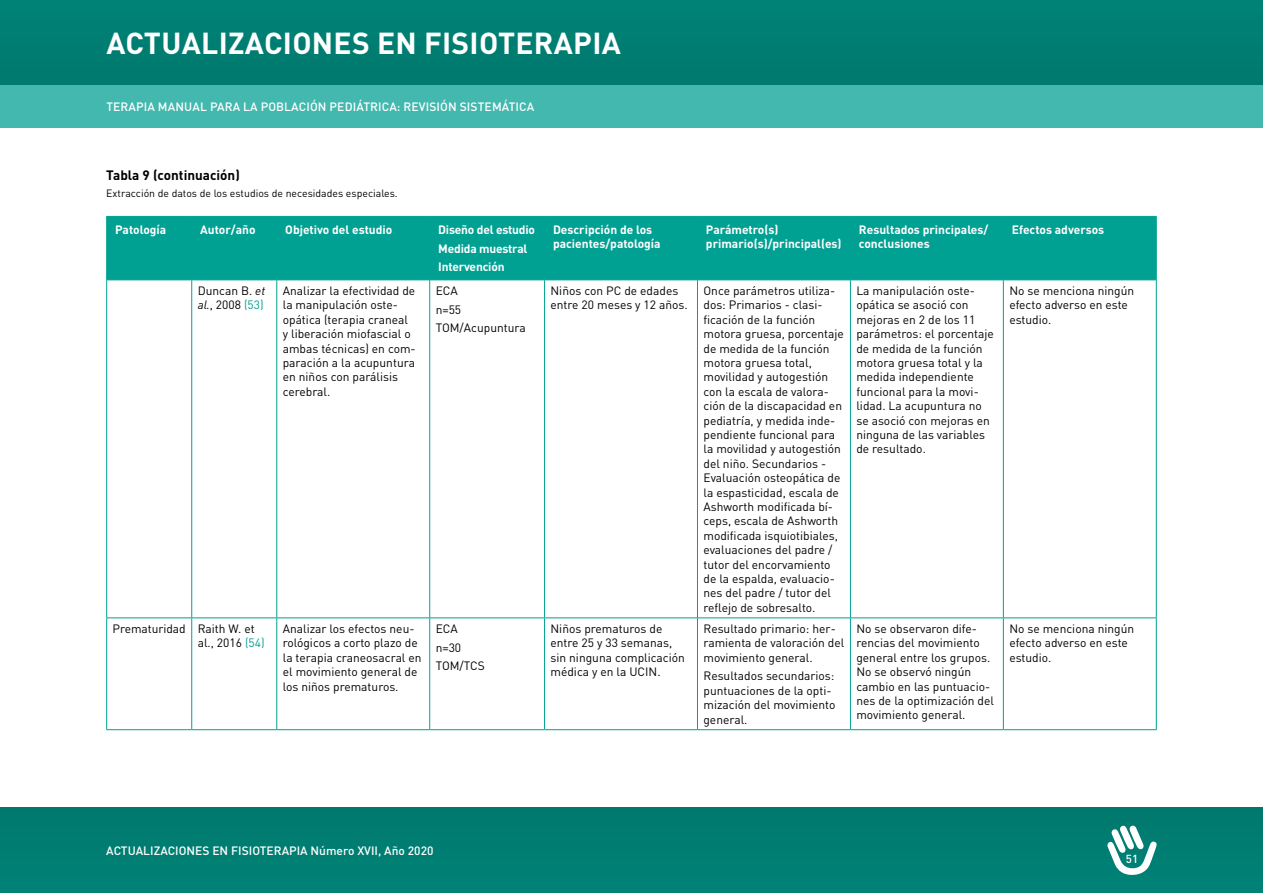
<style>
.page{position:relative;width:1263px;height:893px;background:#fff}
.page>*{position:absolute;margin:0;border:0;box-sizing:border-box;transform-origin:0 0}
.t1{font:700 30px "DIN Pro";letter-spacing:.01em;color:#fff}
.t2{font:700 13.5px "DIN Pro";color:#000}
.t3{font:12px/14.4px "DIN Pro";color:#000}
.t4{font:700 12px/14.4px "DIN Pro";color:#fff}
.t5{font:500 12px "DIN Pro";color:#fff}
.t6{font:500 11.55px "DIN Pro";color:#fff}
.t7{font:10.5px "DIN Pro";color:#000}
.s1{font-style:italic}
.s2{color:#00a193}
</style>
<div class="page">
<div style="left:0;top:808px;width:1263px;height:85px;background:#007e72"></div>
<div style="left:0;top:0;width:1263px;height:85px;background:#007e72"></div>
<div style="left:0;top:85px;width:1263px;height:43px;background:#42b8ae"></div>
<svg style="left:1107px;top:825px;width:50px;height:50px"></svg>
<div style="left:107px;top:217px;width:1049px;height:62px;background:#00a193"></div>
<hr style="left:106px;top:280px;width:1px;height:337px;background:#00a193">
<hr style="left:191px;top:280px;width:1px;height:337px;background:#00a193">
<hr style="left:276px;top:280px;width:1px;height:337px;background:#00a193">
<hr style="left:429px;top:280px;width:1px;height:337px;background:#00a193">
<hr style="left:544px;top:280px;width:1px;height:337px;background:#00a193">
<hr style="left:697px;top:280px;width:1px;height:337px;background:#00a193">
<hr style="left:850px;top:280px;width:1px;height:337px;background:#00a193">
<hr style="left:1003px;top:280px;width:1px;height:337px;background:#00a193">
<hr style="left:1156px;top:280px;width:1px;height:337px;background:#00a193">
<hr style="left:106px;top:617px;width:86px;height:1px;background:#00a193">
<hr style="left:106px;top:618px;width:1px;height:111px;background:#00a193">
<hr style="left:192px;top:617px;width:85px;height:1px;background:#00a193">
<hr style="left:191px;top:618px;width:1px;height:111px;background:#00a193">
<hr style="left:277px;top:617px;width:153px;height:1px;background:#00a193">
<hr style="left:276px;top:618px;width:1px;height:111px;background:#00a193">
<hr style="left:430px;top:617px;width:114px;height:1px;background:#00a193">
<hr style="left:429px;top:618px;width:1px;height:111px;background:#00a193">
<hr style="left:544px;top:617px;width:153px;height:1px;background:#00a193">
<hr style="left:544px;top:618px;width:1px;height:111px;background:#00a193">
<hr style="left:697px;top:617px;width:153px;height:1px;background:#00a193">
<hr style="left:697px;top:618px;width:1px;height:111px;background:#00a193">
<hr style="left:850px;top:617px;width:153px;height:1px;background:#00a193">
<hr style="left:850px;top:618px;width:1px;height:111px;background:#00a193">
<hr style="left:1003px;top:617px;width:154px;height:1px;background:#00a193">
<hr style="left:1003px;top:618px;width:1px;height:111px;background:#00a193">
<hr style="left:1156px;top:618px;width:1px;height:111px;background:#00a193">
<hr style="left:106px;top:729px;width:86px;height:1px;background:#00a193">
<hr style="left:192px;top:729px;width:85px;height:1px;background:#00a193">
<hr style="left:277px;top:729px;width:153px;height:1px;background:#00a193">
<hr style="left:430px;top:729px;width:114px;height:1px;background:#00a193">
<hr style="left:544px;top:729px;width:153px;height:1px;background:#00a193">
<hr style="left:697px;top:729px;width:153px;height:1px;background:#00a193">
<hr style="left:850px;top:729px;width:153px;height:1px;background:#00a193">
<hr style="left:1003px;top:729px;width:154px;height:1px;background:#00a193">
<hr style="left:106px;top:216px;width:86px;height:1px;background:#00a193">
<hr style="left:106px;top:217px;width:1px;height:62px;background:#00a193">
<hr style="left:192px;top:216px;width:85px;height:1px;background:#00a193">
<hr style="left:191px;top:217px;width:1px;height:62px;background:#00a193">
<hr style="left:277px;top:216px;width:153px;height:1px;background:#00a193">
<hr style="left:276px;top:217px;width:1px;height:62px;background:#00a193">
<hr style="left:430px;top:216px;width:114px;height:1px;background:#00a193">
<hr style="left:429px;top:217px;width:1px;height:62px;background:#00a193">
<hr style="left:544px;top:216px;width:153px;height:1px;background:#00a193">
<hr style="left:544px;top:217px;width:1px;height:62px;background:#00a193">
<hr style="left:697px;top:216px;width:153px;height:1px;background:#00a193">
<hr style="left:697px;top:217px;width:1px;height:62px;background:#00a193">
<hr style="left:850px;top:216px;width:153px;height:1px;background:#00a193">
<hr style="left:850px;top:217px;width:1px;height:62px;background:#00a193">
<hr style="left:1003px;top:216px;width:154px;height:1px;background:#00a193">
<hr style="left:1003px;top:217px;width:1px;height:62px;background:#00a193">
<hr style="left:1156px;top:217px;width:1px;height:62px;background:#00a193">
<hr style="left:106px;top:279px;width:86px;height:1px;background:#00a193">
<hr style="left:192px;top:279px;width:85px;height:1px;background:#00a193">
<hr style="left:277px;top:279px;width:153px;height:1px;background:#00a193">
<hr style="left:430px;top:279px;width:114px;height:1px;background:#00a193">
<hr style="left:544px;top:279px;width:153px;height:1px;background:#00a193">
<hr style="left:697px;top:279px;width:153px;height:1px;background:#00a193">
<hr style="left:850px;top:279px;width:153px;height:1px;background:#00a193">
<hr style="left:1003px;top:279px;width:154px;height:1px;background:#00a193">
<h1 class="t1" style="left:106px;top:23px;width:516px">ACTUALIZACIONES EN FISIOTERAPIA</h1>
<p class="t5" style="left:106px;top:99px;width:15px">TERAPIA</p>
<p class="t5" style="left:158px;top:99px;width:19px">MANUAL</p>
<p class="t5" style="left:210px;top:99px;width:9px">PARA</p>
<p class="t5" style="left:243px;top:99px;width:49px">LA POBLACIÓN</p>
<p class="t5" style="left:330px;top:99px;width:8px">PEDI</p>
<p class="t5" style="left:356px;top:99px;width:15px">ÁTRICA</p>
<p class="t5" style="left:397px;top:99px;width:14px">: REVISIÓN</p>
<p class="t5" style="left:460px;top:99px;width:8px">SISTE</p>
<p class="t5" style="left:492px;top:99px;width:25px">MÁTICA</p>
<p class="t2" style="left:106px;top:167px;width:135px">Tabla 9 (continuación)</p>
<p class="t7" style="left:106px;top:187px;width:293px">Extracción de datos de los estudios de necesidades especiales.</p>
<p class="t4" style="left:115px;top:222px;width:53px">Patología</p>
<p class="t4" style="left:200px;top:222px;width:57px">Autor/año</p>
<p class="t4" style="left:285px;top:222px;width:109px">Objetivo del estudio</p>
<p class="t4" style="left:438px;top:220px;width:98px;line-height:18.6px">Diseño del estudio<br>Medida muestral<br>Intervención</p>
<p class="t4" style="left:553px;top:222px;width:109px">Descripción de los pacientes/patología</p>
<p class="t4" style="left:706px;top:222px;width:137px">Parámetro(s) primario(s)/principal(es)</p>
<p class="t4" style="left:859px;top:222px;width:131px">Resultados principales/ conclusiones</p>
<p class="t4" style="left:1012px;top:222px;width:94px">Efectos adversos</p>
<p class="t3" style="left:198px;top:283px;width:69px">Duncan B. <span class="s1">et al.</span>, 2008 <span class="s2">(53)</span></p>
<p class="t3" style="left:283px;top:283px;width:134px">Analizar la efectividad de la manipulación oste&shy;opática (terapia craneal y liberación miofascial o ambas técnicas) en com&shy;paración a la acupuntura en niños con parálisis cerebral.</p>
<p class="t3" style="left:436px;top:281px;width:92px;line-height:18.6px">ECA<br>n=55<br>TOM/Acupuntura</p>
<p class="t3" style="left:550px;top:283px;width:139px">Niños con PC de edades entre 20 meses y 12 años.</p>
<p class="t3" style="left:703px;top:283px;width:142px">Once parámetros utiliza&shy;dos: Primarios - clasi&shy;ficación de la función motora gruesa, porcentaje de medida de la función motora gruesa total, movilidad y autogestión con la escala de valora&shy;ción de la discapacidad en pediatría, y medida inde&shy;pendiente funcional para la movilidad y autogestión del niño. Secundarios -<br>Evaluación osteopática de la espasticidad, escala de<br>Ashworth modificada bí&shy;ceps, escala de Ashworth modificada isquiotibiales, evaluaciones del padre / tutor del encorvamiento de la espalda, evaluacio&shy;nes del padre / tutor del reflejo de sobresalto.</p>
<p class="t3" style="left:856px;top:283px;width:139px">La manipulación oste&shy;opática se asoció con mejoras en 2 de los 11 parámetros: el porcentaje de medida de la función motora gruesa total y la medida independiente funcional para la movi&shy;lidad. La acupuntura no se asoció con mejoras en ninguna de las variables de resultado.</p>
<p class="t3" style="left:1009px;top:283px;width:126px">No se menciona ningún efecto adverso en este estudio.</p>
<p class="t3" style="left:198px;top:621px;width:68px;text-indent:-85px">Prematuridad Raith W. et al., 2016 <span class="s2">(54)</span></p>
<p class="t3" style="left:283px;top:621px;width:140px">Analizar los efectos neu&shy;rológicos a corto plazo de la terapia craneosacral en el movimiento general de los niños prematuros.</p>
<p class="t3" style="left:436px;top:619px;width:51px;line-height:18.6px">ECA n=30<br>TOM/TCS</p>
<p class="t3" style="left:550px;top:621px;width:136px">Niños prematuros de entre 25 y 33 semanas, sin ninguna complicación médica y en la UCIN.</p>
<p class="t3" style="left:703px;top:621px;width:142px">Resultado primario: her&shy;ramienta de valoración del movimiento general.</p>
<p class="t3" style="left:856px;top:621px;width:139px">No se observaron dife&shy;rencias del movimiento general entre los grupos.<br>No se observó ningún cambio en las puntuacio&shy;nes de la optimización del movimiento general.</p>
<p class="t3" style="left:1009px;top:621px;width:126px">No se menciona ningún efecto adverso en este estudio.</p>
<p class="t3" style="left:703px;top:669px;width:133px">Resultados secundarios: puntuaciones de la opti&shy;mización del movimiento general.</p>
<p class="t5" style="left:106px;top:843px;width:329px">ACTUALIZACIONES EN FISIOTERAPIA NÚMERO XVII, AÑO 2020</p>
<p class="t6" style="left:1126px;top:851px;width:14px">51</p>
</div>
